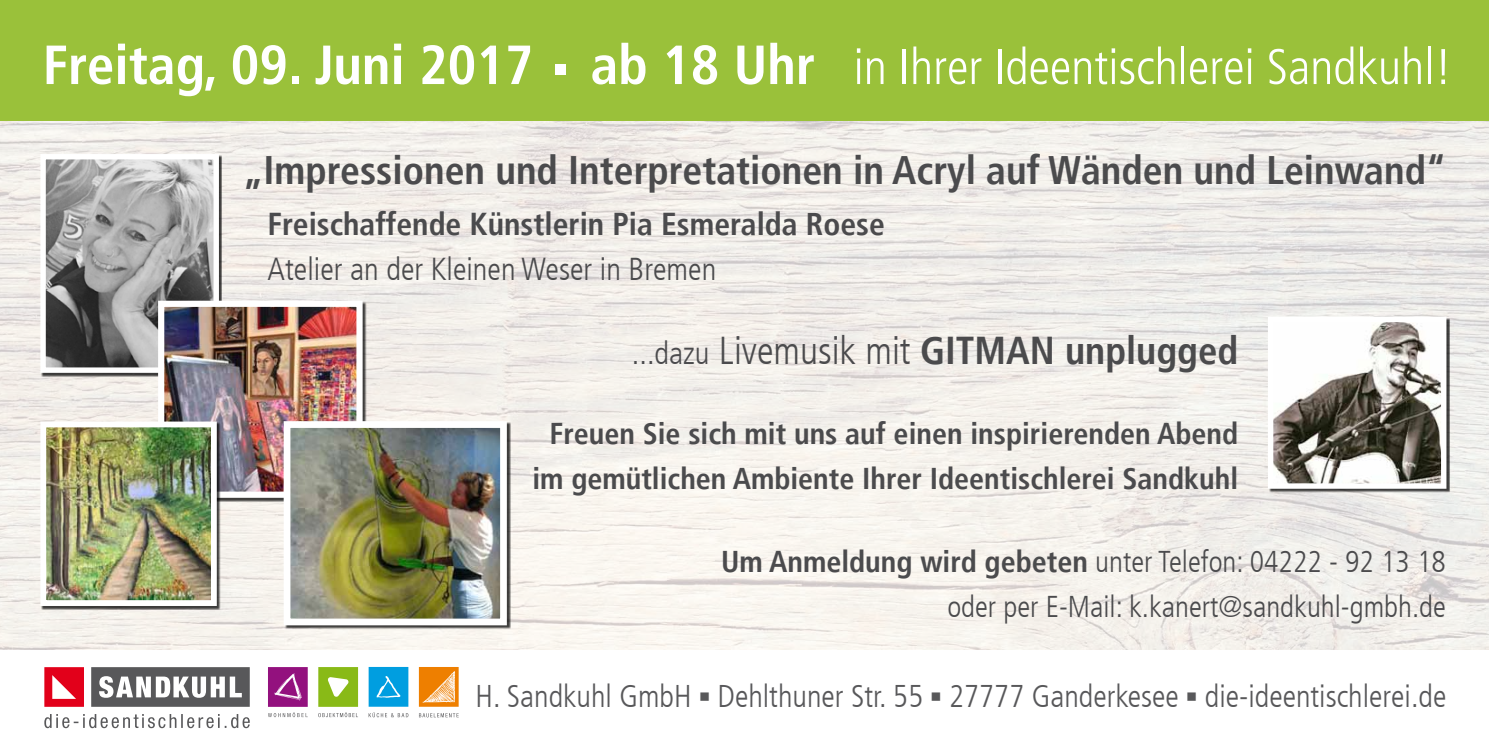
<style>
.page{position:relative;width:1489px;height:745px;background:#fff}
.page>*{position:absolute;margin:0;border:0;box-sizing:border-box;transform-origin:0 0}
.t1{font:300 condensed 50px "Frutiger LT";color:#fff}
.t2{font:700 condensed 39.75px "Frutiger LT";color:#4b4b4d}
.t3{font:700 condensed 38.75px "Frutiger LT";color:#4b4b4d}
.t4{font:700 condensed 31.5px "Frutiger LT";color:#4b4b4d}
.t5{font:300 condensed 31.5px "Frutiger LT";color:#4b4b4d}
.t6{font:300 condensed 31.25px "Frutiger LT";color:#58585a}
.t7{font:700 condensed 30px/45px "Frutiger LT";color:#4b4b4d;text-align:center}
.t8{font:300 condensed 30px/45px "Frutiger LT";color:#4b4b4d;text-align:right}
.s1{font-weight:700;font-size:55px}
.s2{font-weight:300;font-size:31.5px}
.s3{font-weight:300}
.s4{font-weight:700}
.s5{font-family:"Arial";font-weight:700;font-stretch:normal}
</style>
<div class="page">
<img style="left:0;top:120px;width:1488px;height:529px">
<div style="left:0;top:0;width:1488px;height:120px;background:#9ac13a"></div>
<div style="left:41px;top:155px;width:181px;height:221px;background:#000;opacity:.75"></div>
<img style="left:46px;top:160px;width:167px;height:206px">
<div style="left:40px;top:154px;width:179px;height:218px;border:5px solid #fff"></div>
<img style="left:165px;top:307px;width:190px;height:183px">
<div style="left:158px;top:300px;width:204px;height:197px;border:6px solid #fff"></div>
<div style="left:41px;top:422px;width:179px;height:187px;background:#000;opacity:.75"></div>
<img style="left:47px;top:428px;width:163px;height:170px">
<div style="left:40px;top:421px;width:177px;height:184px;border:6px solid #fff"></div>
<div style="left:284px;top:422px;width:226px;height:207px;background:#000;opacity:.75"></div>
<img style="left:292px;top:429px;width:207px;height:188px">
<div style="left:284px;top:421px;width:223px;height:204px;border:7px solid #fff"></div>
<div style="left:1268px;top:317px;width:181px;height:175px;background:#000;opacity:.75"></div>
<img style="left:1273px;top:322px;width:167px;height:160px">
<div style="left:1267px;top:316px;width:179px;height:172px;border:5px solid #fff"></div>
<div style="left:555px;top:64px;width:10px;height:10px;background:#fff"></div>
<svg style="left:44px;top:667px;width:40px;height:39px;background:#e73146"></svg>
<svg style="left:91px;top:667px;width:159px;height:39px"></svg>
<svg style="left:44px;top:714px;width:206px;height:13px"></svg>
<svg style="left:318px;top:667px;width:40px;height:49px"></svg>
<svg style="left:268px;top:667px;width:40px;height:49px"></svg>
<svg style="left:419px;top:713px;width:39px;height:4px"></svg>
<svg style="left:419px;top:667px;width:39px;height:39px;background:#f19935"></svg>
<svg style="left:368px;top:666px;width:40px;height:50px"></svg>
<h1 class="t1" style="left:43px;top:38px;width:1410px"><span class="s1">Freitag, 09. Juni 2017 ab 18 Uhr</span> in Ihrer Ideentischlerei Sandkuhl!</h1>
<h2 class="t2" style="left:243px;top:146px;width:1205px">„Impressionen und Interpretationen in Acryl auf Wänden und Leinwand“</h2>
<p class="t4" style="left:267px;top:205px;width:619px">Freischaffende Künstlerin Pia Esmeralda Roese</p>
<p class="t5" style="left:268px;top:251px;width:450px">Atelier an der Kleinen Weser in Bremen</p>
<p class="t3" style="left:632px;top:327px;width:607px"><span class="s2">...dazu</span> <span class="s3">Livemusik mit</span> GITMAN unplugged</p>
<p class="t7" style="left:532px;top:410px;width:707px">Freuen Sie sich mit uns auf einen inspirierenden Abend im gemütlichen Ambiente Ihrer Ideentischlerei Sandkuhl</p>
<p class="t8" style="left:721px;top:539px;width:726px"><span class="s4">Um Anmeldung wird gebeten</span> unter Telefon: 04222 - 92 13 18 oder per E-Mail: k.kanert@sandkuhl-gmbh.de</p>
<p class="t6" style="left:475px;top:678px;width:972px">H. Sandkuhl GmbH <span class="s5">▪</span> Dehlthuner Str. 55 <span class="s5">▪</span> 27777 Ganderkesee <span class="s5">▪</span> die-ideentischlerei.de</p>
</div>
